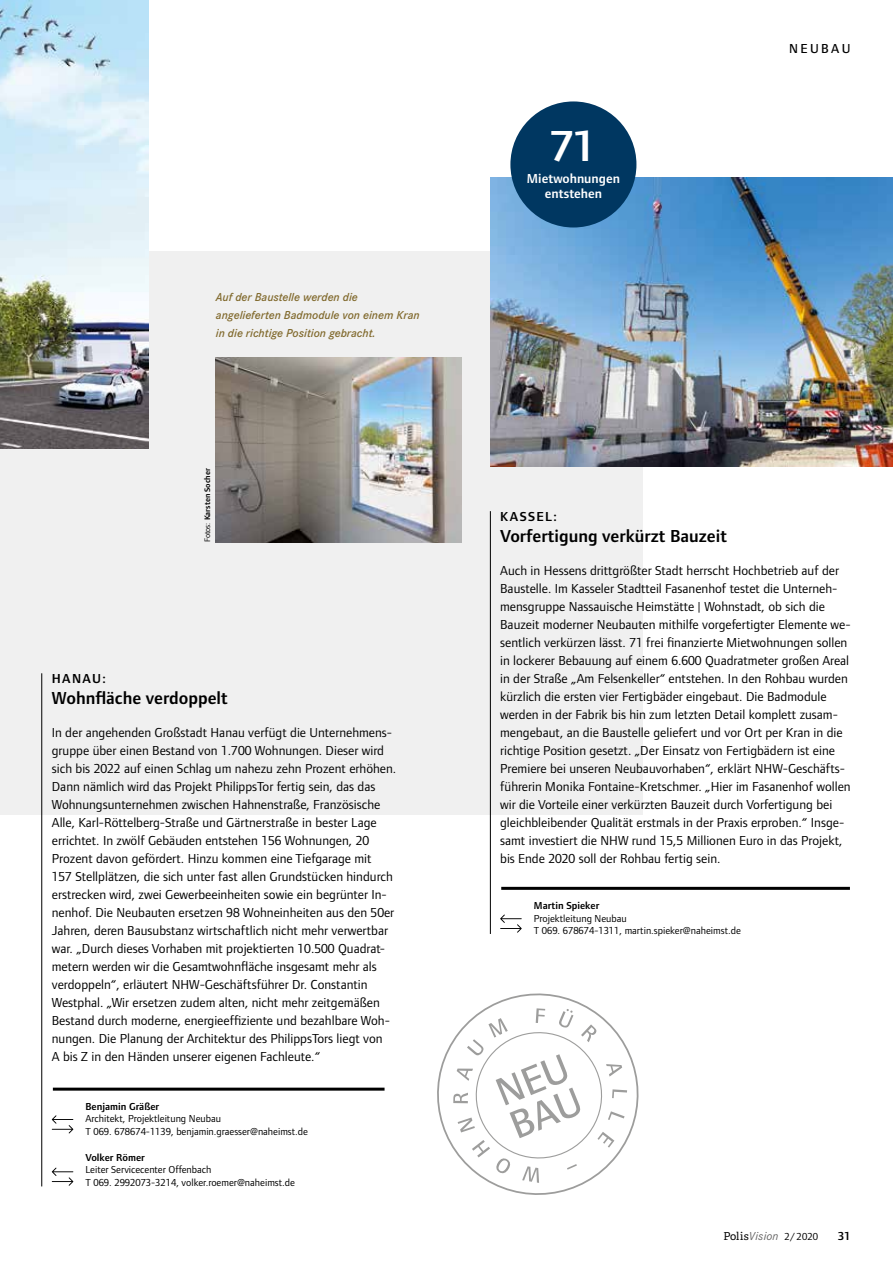
<style>
.page{position:relative;width:893px;height:1263px;background:#fff}
.page>*{position:absolute;margin:0;border:0;box-sizing:border-box;transform-origin:0 0}
.t1{font:600 45px "Foundry Form Sans";color:#fff}
.t2{font:500 40.95px/35.7px "Foundry Form Sans";color:#9d9d9c}
.t3{font:600 18px "Foundry Form Sans";color:#000}
.t4{font:13.5px/18px "Foundry Form Sans";color:#000}
.t5{font:600 13.5px/15.3px "Foundry Form Sans";color:#fff;text-align:center}
.t6{font:600 13.5px "Foundry Form Sans";letter-spacing:.1em;color:#000}
.t7{font:500 13.5px "Foundry Form Sans";letter-spacing:.18em;color:#000}
.t8{font:italic 600 12px/18px "Corporate S";color:#826b2f}
.t9{font:italic 12px "Corporate S";letter-spacing:.02em;color:#646363}
.t10{font:600 12px "Foundry Form Sans";color:#000}
.t11{font:10.5px/12.8px "Foundry Form Sans";color:#000}
.t12{font:600 10.5px "Foundry Form Sans";color:#000}
.t13{font:600 8.25px "Foundry Form Sans";color:#000}
.s1{font-weight:400}
.s2{font-family:"Adelle";font-style:normal;font-size:10.95px;color:#000}
.s3{font-family:"Foundry Form Sans";font-style:normal;font-size:10.5px;color:#000}
</style>
<div class="page">
<div style="left:0;top:251px;width:642px;height:563px;background:#f0f0f0"></div>
<img style="left:0;top:0;width:148px;height:448px">
<hr style="left:41px;top:673px;width:1px;height:513px;background:#000">
<hr style="left:490px;top:511px;width:1px;height:423px;background:#000">
<svg style="left:500px;top:914px;width:22px;height:19px"></svg>
<hr style="left:501px;top:887px;width:349px;height:3px;background:#000">
<svg style="left:52px;top:1115px;width:21px;height:18px"></svg>
<hr style="left:53px;top:1088px;width:332px;height:3px;background:#000">
<svg style="left:52px;top:1167px;width:21px;height:19px"></svg>
<img style="left:491px;top:178px;width:402px;height:289px">
<img style="left:216px;top:358px;width:246px;height:184px">
<svg style="left:437px;top:993px;width:202px;height:202px"></svg>
<svg style="left:453px;top:1008px;width:174px;height:175px"></svg>
<div style="left:510px;top:101px;width:126px;height:126px;background:#003761;border-radius:50%"></div>
<p class="t8" style="left:216px;top:288px;width:205px">Auf der Baustelle werden die angelieferten Badmodule von einem Kran in die richtige Position gebracht.</p>
<p class="t13" style="left:203px;top:542px;width:76px;rotate:-90deg"><span class="s1">Fotos:</span> Karsten Socher</p>
<p class="t6" style="left:52px;top:671px;width:56px">HANAU:</p>
<h3 class="t3" style="left:52px;top:688px;width:177px">Wohnfläche verdoppelt</h3>
<p class="t4" style="left:52px;top:723px;width:346px">In der angehenden Großstadt Hanau verfügt die Unternehmens&shy;gruppe über einen Bestand von 1.700 Wohnungen. Dieser wird sich bis 2022 auf einen Schlag um nahezu zehn Prozent erhöhen.<br>Dann nämlich wird das Projekt PhilippsTor fertig sein, das das Wohnungsunternehmen zwischen Hahnenstraße, Französische Alle, Karl-Röttelberg-Straße und Gärtnerstraße in bester Lage errichtet. In zwölf Gebäuden entstehen 156 Wohnungen, 20<br>Prozent davon gefördert. Hinzu kommen eine Tiefgarage mit<br>157 Stellplätzen, die sich unter fast allen Grundstücken hindurch erstrecken wird, zwei Gewerbeeinheiten sowie ein begrünter In&shy;nenhof. Die Neubauten ersetzen 98 Wohneinheiten aus den 50er Jahren, deren Bausubstanz wirtschaftlich nicht mehr verwertbar war. „Durch dieses Vorhaben mit projektierten 10.500 Quadrat&shy;metern werden wir die Gesamtwohnfläche insgesamt mehr als verdoppeln“, erläutert NHW-Geschäftsführer Dr. Constantin Westphal. „Wir ersetzen zudem alten, nicht mehr zeitgemäßen Bestand durch moderne, energieeffiziente und bezahlbare Woh&shy;nungen. Die Planung der Architektur des PhilippsTors liegt von<br>A bis Z in den Händen unserer eigenen Fachleute.“</p>
<p class="t12" style="left:85px;top:1100px;width:75px">Benjamin Gräßer</p>
<p class="t11" style="left:85px;top:1112px;width:224px">Architekt, Projektleitung Neubau<br>T 069. 678674-1139, benjamin.graesser@naheimst.de</p>
<p class="t12" style="left:85px;top:1151px;width:61px">Volker Römer</p>
<p class="t11" style="left:85px;top:1163px;width:211px">Leiter Servicecenter Offenbach<br>T 069. 2992073-3214, volker.roemer@naheimst.de</p>
<h1 class="t1" style="left:551px;top:120px;width:46px">71</h1>
<p class="t5" style="left:527px;top:171px;width:95px">Mietwohnungen entstehen</p>
<p class="t7" style="left:789px;top:41px;width:63px">NEUBAU</p>
<p class="t6" style="left:500px;top:509px;width:58px">KASSEL:</p>
<h3 class="t3" style="left:500px;top:526px;width:228px">Vorfertigung verkürzt Bauzeit</h3>
<p class="t4" style="left:500px;top:561px;width:352px">Auch in Hessens drittgrößter Stadt herrscht Hochbetrieb auf der Baustelle. Im Kasseler Stadtteil Fasanenhof testet die Unterneh&shy;mensgruppe Nassauische Heimstätte | Wohnstadt, ob sich die Bauzeit moderner Neubauten mithilfe vorgefertigter Elemente we&shy;sentlich verkürzen lässt. 71 frei finanzierte Mietwohnungen sollen in lockerer Bebauung auf einem 6.600 Quadratmeter großen Areal in der Straße „Am Felsenkeller“ entstehen. In den Rohbau wurden kürzlich die ersten vier Fertigbäder eingebaut. Die Badmodule werden in der Fabrik bis hin zum letzten Detail komplett zusam&shy;mengebaut, an die Baustelle geliefert und vor Ort per Kran in die richtige Position gesetzt. „Der Einsatz von Fertigbädern ist eine Premiere bei unseren Neubauvorhaben“, erklärt NHW-Geschäfts&shy;führerin Monika Fontaine-Kretschmer. „Hier im Fasanenhof wollen wir die Vorteile einer verkürzten Bauzeit durch Vorfertigung bei gleichbleibender Qualität erstmals in der Praxis erproben.“ Insge&shy;samt investiert die NHW rund 15,5 Millionen Euro in das Projekt, bis Ende 2020 soll der Rohbau fertig sein.</p>
<p class="t12" style="left:534px;top:899px;width:67px">Martin Spieker</p>
<p class="t11" style="left:534px;top:911px;width:209px">Projektleitung Neubau<br>T 069. 678674-1311, martin.spieker@naheimst.de</p>
<h2 class="t2" style="left:491px;top:1077px;width:76px;rotate:-22deg">NEU<br>BAU</h2>
<p class="t9" style="left:723px;top:1229px;width:96px"><span class="s2">Polis</span>Vision <span class="s3">2/ 2020</span></p>
<p class="t10" style="left:838px;top:1230px;width:14px">31</p>
</div>
